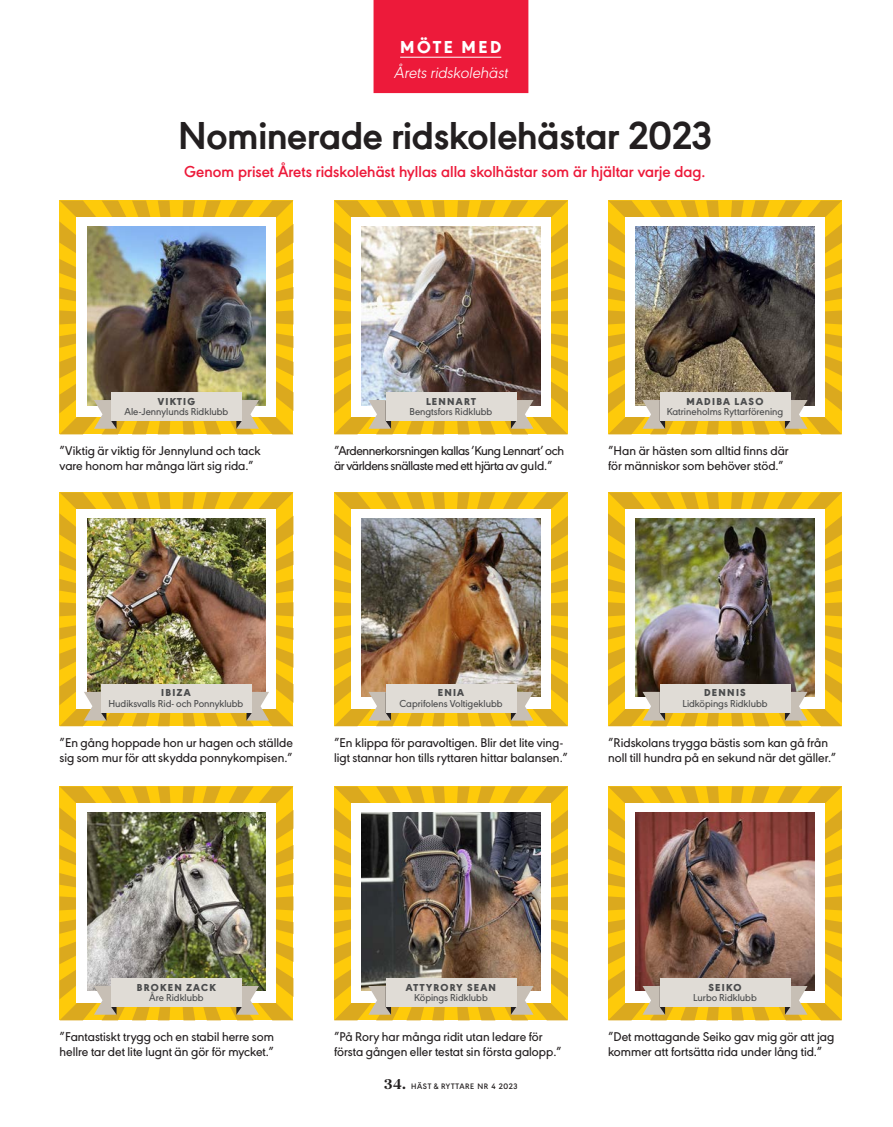
<style>
.page{position:relative;width:893px;height:1127px;background:#fff}
.page>*{position:absolute;margin:0;border:0;box-sizing:border-box;transform-origin:0 0}
.t1{font:700 40.5px "URW Geometric";letter-spacing:-.005em;color:#231f20}
.t2{font:800 18px "URW Geometric";letter-spacing:.145em;color:#fff}
.t3{font:600 16.5px "URW Geometric";color:#ed1a3a}
.t4{font:italic 300 16.5px "URW Geometric";color:#fff}
.t5{font:500 13.2px/15.3px "URW Geometric";color:#231f20}
.t6{font:500 13.2px/15.3px "URW Geometric";letter-spacing:-.03em;color:#231f20}
.t7{font:500 10.5px "URW Geometric";color:#4b4c4d}
.t8{font:900 10.5px "URW Geometric";letter-spacing:.12em;color:#4b4c4d}
.t9{font:600 8.25px "URW Geometric";letter-spacing:.07em;color:#231f20}
.s1{font-family:"Begum";font-size:15px}
</style>
<div class="page">
<div style="left:374px;top:0;width:154px;height:93px;background:#ed1a3a"></div>
<hr style="left:400px;top:57px;width:101px;height:1px;background:#fff">
<svg style="left:60px;top:200px;width:233px;height:234px;background:#edba17"></svg>
<svg style="left:608px;top:200px;width:234px;height:234px;background:#ecb913"></svg>
<svg style="left:334px;top:200px;width:234px;height:234px;background:#ecb913"></svg>
<svg style="left:60px;top:492px;width:233px;height:234px;background:#ecba17"></svg>
<svg style="left:608px;top:492px;width:234px;height:234px;background:#ecb914"></svg>
<svg style="left:334px;top:492px;width:234px;height:234px;background:#ecb914"></svg>
<svg style="left:60px;top:786px;width:233px;height:234px;background:#edba17"></svg>
<svg style="left:608px;top:786px;width:234px;height:234px;background:#ecb913"></svg>
<svg style="left:334px;top:786px;width:234px;height:234px;background:#ecb913"></svg>
<img style="left:77px;top:217px;width:199px;height:212px">
<div style="left:111px;top:392px;width:131px;height:29px;background:#e0dcd6"></div>
<img style="left:625px;top:217px;width:200px;height:212px">
<div style="left:660px;top:392px;width:130px;height:29px;background:#e0dcd6"></div>
<img style="left:351px;top:217px;width:200px;height:212px">
<div style="left:386px;top:392px;width:130px;height:29px;background:#e0dcd6"></div>
<img style="left:77px;top:509px;width:199px;height:211px">
<div style="left:101px;top:684px;width:151px;height:29px;background:#e0dcd6"></div>
<img style="left:625px;top:509px;width:200px;height:211px">
<div style="left:660px;top:684px;width:130px;height:29px;background:#e0dcd6"></div>
<img style="left:351px;top:509px;width:200px;height:211px">
<div style="left:386px;top:684px;width:130px;height:29px;background:#e0dcd6"></div>
<img style="left:77px;top:803px;width:199px;height:212px">
<div style="left:111px;top:978px;width:131px;height:29px;background:#e0dcd6"></div>
<img style="left:625px;top:803px;width:200px;height:212px">
<div style="left:660px;top:978px;width:130px;height:29px;background:#e0dcd6"></div>
<img style="left:351px;top:803px;width:200px;height:212px">
<div style="left:386px;top:978px;width:130px;height:29px;background:#e0dcd6"></div>
<h2 class="t2" style="left:400px;top:33px;width:103px">MÖTE MED</h2>
<p class="t4" style="left:394px;top:60px;width:116px">Årets ridskolehäst</p>
<h1 class="t1" style="left:178px;top:105px;width:535px">Nominerade ridskolehästar 2023</h1>
<p class="t3" style="left:184px;top:159px;width:523px">Genom priset Årets ridskolehäst hyllas alla skolhästar som är hjältar varje dag.</p>
<p class="t8" style="left:158px;top:393px;width:39px">VIKTIG</p>
<p class="t8" style="left:426px;top:393px;width:51px">LENNART</p>
<p class="t8" style="left:687px;top:393px;width:78px">MADIBA LASO</p>
<p class="t7" style="left:125px;top:404px;width:105px">Ale-Jennylunds Ridklubb</p>
<p class="t7" style="left:409px;top:404px;width:84px">Bengtsfors Ridklubb</p>
<p class="t7" style="left:667px;top:404px;width:118px">Katrineholms Ryttarförening</p>
<p class="t5" style="left:60px;top:442px;width:203px">”Viktig är viktig för Jennylund och tack vare honom har många lärt sig rida.”</p>
<p class="t5" style="left:608px;top:442px;width:182px">”Han är hästen som alltid finns där för människor som behöver stöd.”</p>
<p class="t6" style="left:334px;top:442px;width:232px">”Ardennerkorsningen kallas ’Kung Lennart’ och är världens snällaste med ett hjärta av guld.”</p>
<p class="t8" style="left:161px;top:685px;width:31px">IBIZA</p>
<p class="t8" style="left:438px;top:685px;width:28px">ENIA</p>
<p class="t8" style="left:704px;top:685px;width:43px">DENNIS</p>
<p class="t7" style="left:108px;top:696px;width:136px">Hudiksvalls Rid- och Ponnyklubb</p>
<p class="t7" style="left:399px;top:696px;width:105px">Caprifolens Voltigeklubb</p>
<p class="t7" style="left:682px;top:696px;width:87px">Lidköpings Ridklubb</p>
<p class="t5" style="left:60px;top:734px;width:235px">”En gång hoppade hon ur hagen och ställde sig som mur för att skydda ponnykompisen.”</p>
<p class="t5" style="left:608px;top:734px;width:230px">”Ridskolans trygga bästis som kan gå från noll till hundra på en sekund när det gäller.”</p>
<p class="t5" style="left:334px;top:734px;width:235px">”En klippa för paravoltigen. Blir det lite ving&shy;ligt stannar hon tills ryttaren hittar balansen.”</p>
<p class="t8" style="left:137px;top:979px;width:81px">BROKEN ZACK</p>
<p class="t8" style="left:406px;top:979px;width:92px">ATTYRORY SEAN</p>
<p class="t8" style="left:708px;top:979px;width:35px">SEIKO</p>
<p class="t7" style="left:149px;top:990px;width:56px">Åre Ridklubb</p>
<p class="t7" style="left:414px;top:990px;width:75px">Köpings Ridklubb</p>
<p class="t7" style="left:693px;top:990px;width:65px">Lurbo Ridklubb</p>
<p class="t5" style="left:60px;top:1028px;width:216px">”Fantastiskt trygg och en stabil herre som hellre tar det lite lugnt än gör för mycket.”</p>
<p class="t5" style="left:608px;top:1028px;width:228px">”Det mottagande Seiko gav mig gör att jag kommer att fortsätta rida under lång tid.”</p>
<p class="t5" style="left:334px;top:1028px;width:229px">”På Rory har många ridit utan ledare för första gången eller testat sin första galopp.”</p>
<p class="t9" style="left:384px;top:1080px;width:135px"><span class="s1">34.</span> HÄST &amp; RYTTARE NR 4 2023</p>
</div>
